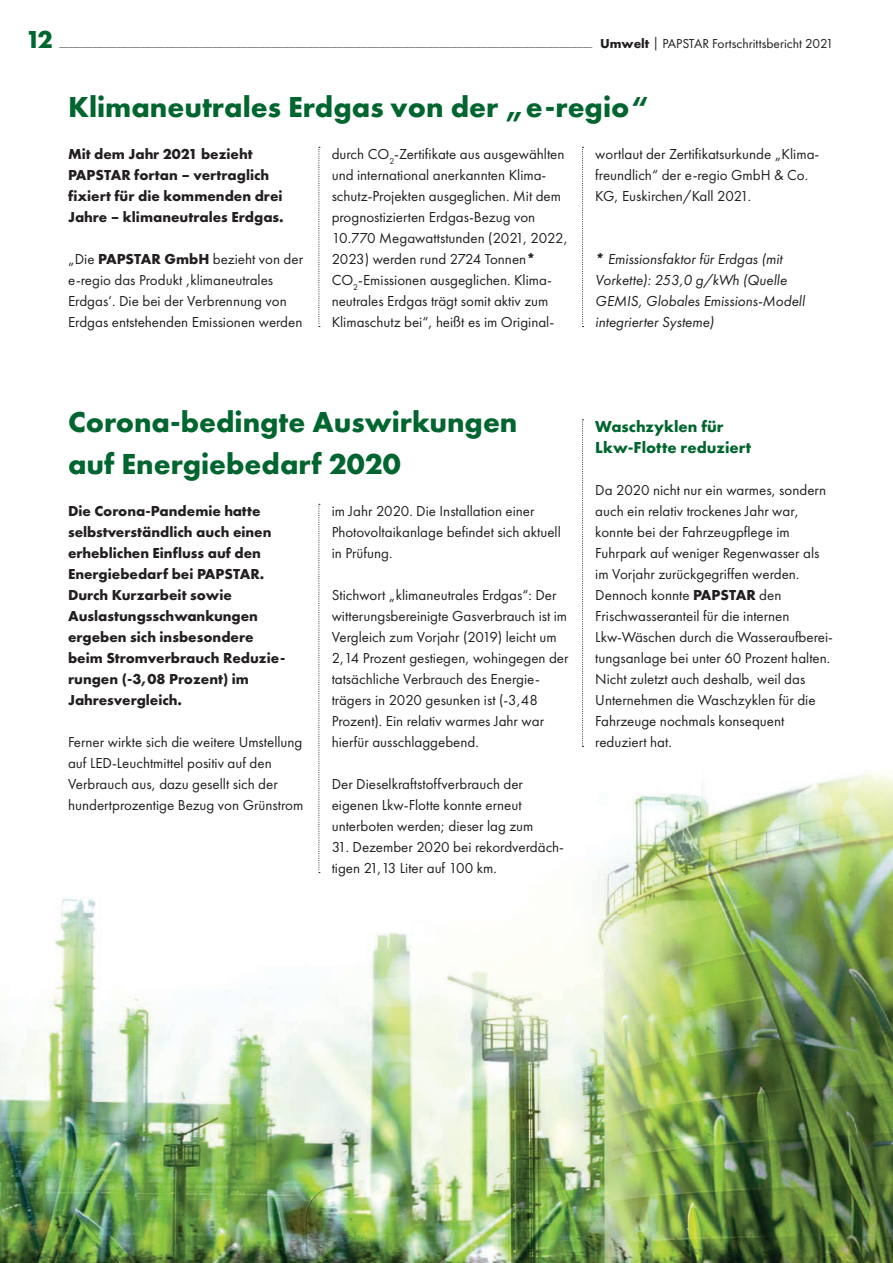
<style>
.page{position:relative;width:893px;height:1263px;background:#fff}
.page>*{position:absolute;margin:0;border:0;box-sizing:border-box;transform-origin:0 0}
.t1{font:700 30px/42px "Futura PT";color:#00652e}
.t2{font:700 25.5px "Futura PT";color:#00652e}
.t3{font:700 16.5px/21px "Futura PT";color:#00652e}
.t4{font:15px/21px "Futura PT";color:#231f20}
.t5{font:700 15px/21px "Futura PT";color:#231f20}
.t6{font:italic 15px/21px "Futura PT";color:#231f20}
.t7{font:13.5px "Futura PT";color:#231f20}
.t8{font:6px "Futura PT";color:#231f20}
.s1{font-weight:700}
</style>
<div class="page">
<img style="left:0;top:747px;width:893px;height:516px">
<svg style="left:318px;top:147px;width:2px;height:180px"></svg>
<svg style="left:582px;top:147px;width:2px;height:180px"></svg>
<svg style="left:318px;top:504px;width:2px;height:369px"></svg>
<svg style="left:582px;top:419px;width:2px;height:328px"></svg>
<h2 class="t2" style="left:26px;top:23px;width:29px">12</h2>
<p class="t8" style="left:59px;top:42px;width:535px">______________________________________________________________________________________________________________________________________________________________________________________________________________________________</p>
<p class="t7" style="left:600px;top:36px;width:235px"><span class="s1">Umwelt</span> | PAPSTAR Fortschrittsbericht 2021</p>
<h1 class="t1" style="left:68px;top:85px;width:582px">Klimaneutrales Erdgas von der „e-regio“</h1>
<p class="t5" style="left:68px;top:143px;width:217px">Mit dem Jahr 2021 bezieht<br>PAPSTAR fortan – vertraglich fixiert für die kommenden drei<br>Jahre – klimaneutrales Erdgas.</p>
<p class="t4" style="left:68px;top:248px;width:237px">„Die <span class="s1">PAPSTAR GmbH</span> bezieht von der e-regio das Produkt ‚klimaneutrales Erdgas‘. Die bei der Verbrennung von Erdgas entstehenden Emissionen werden</p>
<p class="t4" style="left:332px;top:143px;width:238px">durch CO<sub>2</sub>-Zertifikate aus ausgewählten und international anerkannten Klima&shy;schutz-Projekten ausgeglichen. Mit dem prognostizierten Erdgas-Bezug von 10.770 Megawattstunden (2021, 2022, 2023) werden rund 2724 Tonnen<span class="s1">* </span>CO<sub>2</sub>-Emissionen ausgeglichen. Klima&shy;neutrales Erdgas trägt somit aktiv zum Klimaschutz bei“, heißt es im Original-</p>
<p class="t4" style="left:595px;top:143px;width:226px">wortlaut der Zertifikatsurkunde „Klima&shy;freundlich“ der e-regio GmbH &amp; Co.<br>KG, Euskirchen/Kall 2021.</p>
<p class="t6" style="left:595px;top:248px;width:211px"><span class="s1">*</span> Emissionsfaktor für Erdgas (mit<br>Vorkette): 253,0 g/kWh (Quelle<br>GEMIS, Globales Emissions-Modell integrierter Systeme)</p>
<h1 class="t1" style="left:68px;top:400px;width:451px">Corona-bedingte Auswirkungen auf Energiebedarf 2020</h1>
<p class="t5" style="left:68px;top:500px;width:219px">Die Corona-Pandemie hatte selbstverständlich auch einen erheblichen Einfluss auf den<br>Energiebedarf bei PAPSTAR.<br>Durch Kurzarbeit sowie<br>Auslastungsschwankungen ergeben sich insbesondere beim Stromverbrauch Reduzie&shy;rungen (-3,08 Prozent) im<br>Jahresvergleich.</p>
<p class="t4" style="left:68px;top:731px;width:237px">Ferner wirkte sich die weitere Umstellung auf LED-Leuchtmittel positiv auf den Verbrauch aus, dazu gesellt sich der hundertprozentige Bezug von Grünstrom</p>
<p class="t4" style="left:332px;top:500px;width:231px">im Jahr 2020. Die Installation einer<br>Photovoltaikanlage befindet sich aktuell in Prüfung.</p>
<p class="t4" style="left:332px;top:584px;width:238px">Stichwort „klimaneutrales Erdgas“: Der witterungsbereinigte Gasverbrauch ist im Vergleich zum Vorjahr (2019) leicht um 2,14 Prozent gestiegen, wohingegen der tatsächliche Verbrauch des Energie&shy;trägers in 2020 gesunken ist (-3,48<br>Prozent). Ein relativ warmes Jahr war hierfür ausschlaggebend.</p>
<p class="t4" style="left:332px;top:773px;width:203px">Der Dieselkraftstoffverbrauch der eigenen Lkw-Flotte konnte erneut unterboten werden; dieser lag zum</p>
<p class="t4" style="left:332px;top:836px;width:234px">31. Dezember 2020 bei rekordverdäch&shy;tigen 21,13 Liter auf 100 km.</p>
<p class="t3" style="left:595px;top:416px;width:157px">Waschzyklen für<br>Lkw-Flotte reduziert</p>
<p class="t4" style="left:595px;top:479px;width:239px">Da 2020 nicht nur ein warmes, sondern auch ein relativ trockenes Jahr war, konnte bei der Fahrzeugpflege im Fuhrpark auf weniger Regenwasser als im Vorjahr zurückgegriffen werden.<br>Dennoch konnte <span class="s1">PAPSTAR</span> den Frischwasseranteil für die internen Lkw-Wäschen durch die Wasseraufberei&shy;tungsanlage bei unter 60 Prozent halten.<br>Nicht zuletzt auch deshalb, weil das Unternehmen die Waschzyklen für die Fahrzeuge nochmals konsequent reduziert hat.</p>
</div>
